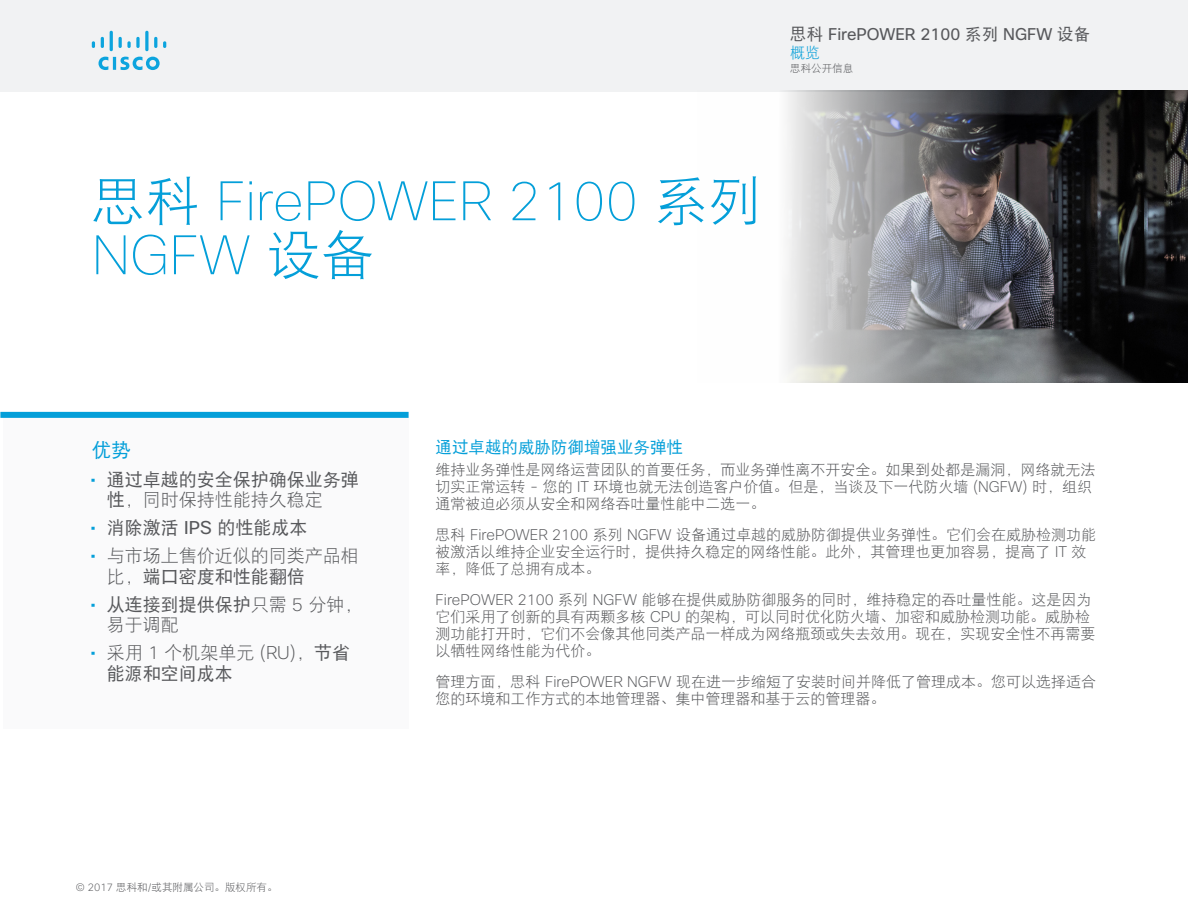
<style>
.page{position:relative;width:1188px;height:918px;background:#fff}
.page>*{position:absolute;margin:0;border:0;box-sizing:border-box;transform-origin:0 0}
.Paragraph_Style1{font:100 54px/54px "Cisco Sans";color:#049fd9}
.Paragraph_Style3{font:19.5px "DF Hei W5";color:#049fd9}
.Paragraph_Style4{font:18px/20.5px "DF Hei W3";color:#57585b}
.Paragraph_Style4-2{font:18px/20.5px "DF Hei W5";color:#57585b}
.Paragraph_Style5{font:18px/20.5px "DF Hei W5";color:#57585b}
.t1{font:16.5px "Cisco Sans";color:#57585b}
.Paragraph_Style6{font:16.5px "DF Hei W5";color:#049fd9}
.Paragraph_Style7{font:15px/17.1px "DF Hei W3";color:#57585b}
.Paragraph_Style2{font:15px/17.1px "DF Hei W3";color:#57585b}
.t2{font:15px "DF Hei W3";color:#049fd9}
.t3{font:10.5px "DF Hei W3";color:#57585b}
.s1{font-family:"DF Hei W5"}
.s2{font-family:"DF Hei W3";font-weight:400}
.s3{font-family:"Cisco Sans";color:#049fd9}
.s4{font-family:"DF Hei W3"}
.s5{font-family:"Cisco Sans"}
.s6{font-family:"Cisco Sans";font-weight:200}
</style>
<div class="page">
<div style="left:0;top:0;width:1188px;height:92px;background:#f1f2f3"></div>
<svg style="left:99px;top:57px;width:61px;height:13px"></svg>
<svg style="left:92px;top:41px;width:3px;height:7px"></svg>
<svg style="left:101px;top:37px;width:3px;height:11px"></svg>
<svg style="left:110px;top:31px;width:3px;height:20px"></svg>
<svg style="left:119px;top:31px;width:38px;height:20px"></svg>
<svg style="left:163px;top:41px;width:3px;height:7px"></svg>
<img style="left:786px;top:91px;width:402px;height:291px">
<div style="left:3px;top:418px;width:406px;height:311px;background:#fafafb"></div>
<div style="left:0;top:412px;width:409px;height:6px;background:#049fd9"></div>
<p class="t1" style="left:790px;top:24px;width:302px"><span class="s1">思科</span> FirePOWER 2100 <span class="s1">系列</span> NGFW <span class="s1">设备</span></p>
<p class="t2" style="left:790px;top:46px;width:31px">概览</p>
<p class="t3" style="left:790px;top:63px;width:64px">思科公开信息</p>
<p class="Paragraph_Style1" style="left:92px;top:174px;width:672px"><span class="s2">思科</span> FirePOWER 2100 <span class="s2">系列<br></span>NGFW <span class="s2">设备</span></p>
<p class="Paragraph_Style3" style="left:92px;top:440px;width:40px">优势</p>
<p class="Paragraph_Style4-2" style="left:107px;top:469px;width:253px;text-indent:-17px"><span class="s3">•</span> 通过卓越的安全保护确保业务弹性<span class="s4">，同时保持性能持久稳定</span></p>
<p class="Paragraph_Style4-2" style="left:90px;top:518px;width:218px"><span class="s3">•</span> 消除激活 <span class="s5">IPS</span> 的性能成本</p>
<p class="Paragraph_Style4" style="left:107px;top:546px;width:253px;text-indent:-17px"><span class="s3">•</span> 与市场上售价近似的同类产品相比，<span class="s1">端口密度和性能翻倍</span></p>
<p class="Paragraph_Style4" style="left:107px;top:594px;width:257px;text-indent:-17px"><span class="s3">•</span> <span class="s1">从连接到提供保护</span>只需 <span class="s6">5</span> 分钟，易于调配</p>
<p class="Paragraph_Style5" style="left:107px;top:643px;width:245px;text-indent:-17px"><span class="s3">•</span> <span class="s4">采用</span> <span class="s6">1</span> <span class="s4">个机架单元</span> <span class="s6">(RU)</span><span class="s4">，</span>节省能源和空间成本</p>
<p class="t3" style="left:76px;top:882px;width:203px"><span class="s6">© 2017</span> 思科和<span class="s6">/</span>或其附属公司。版权所有。</p>
<p class="Paragraph_Style6" style="left:436px;top:438px;width:249px">通过卓越的威胁防御增强业务弹性</p>
<p class="Paragraph_Style7" style="left:436px;top:461px;width:662px">维持业务弹性是网络运营团队的首要任务，而业务弹性离不开安全。如果到处都是漏洞，网络就无法切实正常运转 <span class="s6">-</span> 您的 <span class="s6">IT</span> 环境也就无法创造客户价值。但是，当谈及下一代防火墙 <span class="s6">(NGFW)</span> 时，组织通常被迫必须从安全和网络吞吐量性能中二选一。</p>
<p class="Paragraph_Style7" style="left:436px;top:526px;width:662px">思科 <span class="s6">FirePOWER 2100</span> 系列 <span class="s6">NGFW</span> 设备通过卓越的威胁防御提供业务弹性。它们会在威胁检测功能被激活以维持企业安全运行时，提供持久稳定的网络性能。此外，其管理也更加容易，提高了 <span class="s6">IT</span> 效率，降低了总拥有成本。</p>
<p class="Paragraph_Style7" style="left:436px;top:591px;width:662px"><span class="s6">FirePOWER 2100</span> 系列 <span class="s6">NGFW</span> 能够在提供威胁防御服务的同时，维持稳定的吞吐量性能。这是因为它们采用了创新的具有两颗多核 <span class="s6">CPU</span> 的架构，可以同时优化防火墙、加密和威胁检测功能。威胁检测功能打开时，它们不会像其他同类产品一样成为网络瓶颈或失去效用。现在，实现安全性不再需要以牺牲网络性能为代价。</p>
<p class="Paragraph_Style2" style="left:436px;top:673px;width:662px">管理方面，思科 <span class="s6">FirePOWER NGFW</span> 现在进一步缩短了安装时间并降低了管理成本。您可以选择适合您的环境和工作方式的本地管理器、集中管理器和基于云的管理器。</p>
</div>
